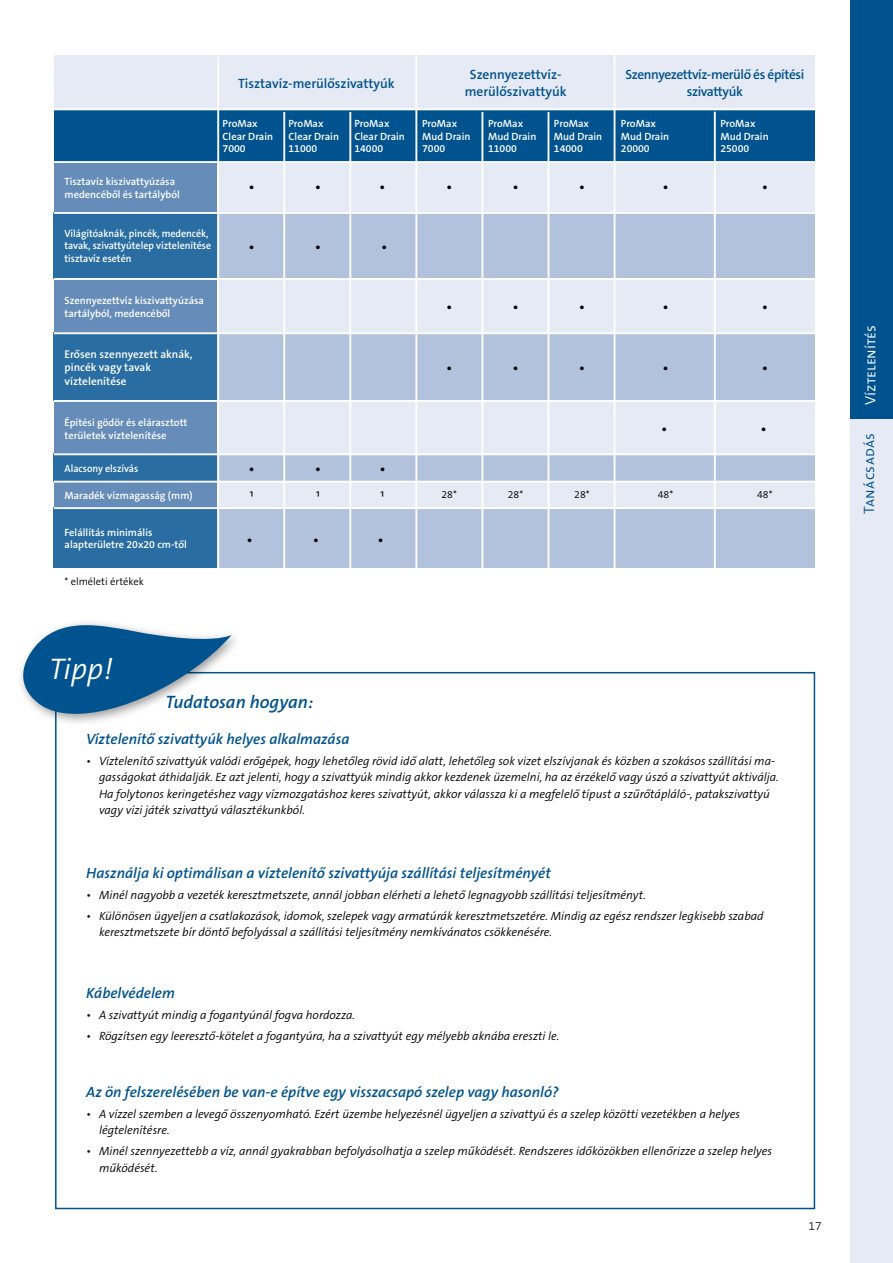
<style>
.page{position:relative;width:893px;height:1263px;background:#fff}
.page>*{position:absolute;margin:0;border:0;box-sizing:border-box;transform-origin:0 0}
.t1{font:italic 300 30px "The Sans B Plus W4";color:#fff}
.t2{font:18px "Hu Moda";color:#000}
.t3{font:italic 600 18px "The Sans B Plus W6";color:#00538e}
.t4{font:300 18px "The Sans B Plus W3";color:#000}
.t5{font:italic 600 15px "The Sans B Plus W6";color:#00538e}
.t6{font:15px "The Sans LP4 Se Lig";color:#fff}
.t7{font:15px "The Sans LP4 Se Lig";letter-spacing:.02em;color:#00538e}
.t8{font:600 13.5px/16.2px "The Sans B Plus W6";letter-spacing:-.005em;color:#00538e;text-align:center}
.t9{font:600 13.5px/16.2px "The Sans B Plus W6";letter-spacing:-.03em;color:#00538e;text-align:center}
.t10{font:12px/16.5px "The Sans LP4 Se Lig IT";color:#000}
.t11{font:300 12px "The Sans B Plus W3";color:#000}
.t12{font:600 11.25px/13.5px "The Sans B Plus W6";color:#fff}
.t13{font:600 10.5px/12.6px "The Sans B Plus W6";color:#fff}
.t14{font:600 10.5px/12.6px "The Sans B Plus W6";color:#fff;scale:.95 1}
.t15{font:300 10.5px "The Sans B Plus W4";color:#000}
</style>
<div class="page">
<div style="left:54px;top:507px;width:164px;height:61px;background:#296da2"></div>
<div style="left:54px;top:453px;width:164px;height:29px;background:#296da2"></div>
<div style="left:54px;top:332px;width:164px;height:69px;background:#296da2"></div>
<div style="left:54px;top:213px;width:164px;height:66px;background:#296da2"></div>
<div style="left:54px;top:162px;width:164px;height:51px;background:#668cb9"></div>
<div style="left:54px;top:279px;width:164px;height:54px;background:#668cb9"></div>
<div style="left:54px;top:401px;width:164px;height:53px;background:#668cb9"></div>
<div style="left:54px;top:482px;width:164px;height:25px;background:#668cb9"></div>
<div style="left:217px;top:454px;width:597px;height:29px;background:#b3c2dc"></div>
<div style="left:217px;top:508px;width:597px;height:60px;background:#b3c2dc"></div>
<div style="left:217px;top:334px;width:597px;height:66px;background:#b3c2dc"></div>
<div style="left:217px;top:279px;width:597px;height:54px;background:#e6eaf4"></div>
<div style="left:217px;top:401px;width:597px;height:53px;background:#e6eaf4"></div>
<div style="left:217px;top:482px;width:597px;height:26px;background:#e6eaf4"></div>
<div style="left:217px;top:213px;width:597px;height:66px;background:#b3c2dc"></div>
<div style="left:217px;top:162px;width:597px;height:51px;background:#e6eaf4"></div>
<div style="left:54px;top:55px;width:760px;height:54px;background:#e6eaf4"></div>
<div style="left:54px;top:109px;width:760px;height:53px;background:#00538e"></div>
<hr style="left:54px;top:212px;width:762px;height:2px;background:#fff">
<hr style="left:54px;top:278px;width:762px;height:2px;background:#fff">
<hr style="left:217px;top:48px;width:2px;height:525px;background:#fff">
<hr style="left:415px;top:48px;width:2px;height:525px;background:#fff">
<hr style="left:614px;top:48px;width:1px;height:525px;background:#fff">
<hr style="left:54px;top:161px;width:762px;height:2px;background:#fff">
<hr style="left:283px;top:112px;width:2px;height:461px;background:#fff">
<hr style="left:349px;top:112px;width:2px;height:461px;background:#fff">
<hr style="left:481px;top:112px;width:2px;height:461px;background:#fff">
<hr style="left:548px;top:112px;width:1px;height:461px;background:#fff">
<hr style="left:54px;top:332px;width:762px;height:2px;background:#fff">
<hr style="left:714px;top:112px;width:2px;height:461px;background:#fff">
<hr style="left:54px;top:400px;width:762px;height:2px;background:#fff">
<hr style="left:54px;top:453px;width:762px;height:2px;background:#fff">
<hr style="left:54px;top:481px;width:762px;height:2px;background:#fff">
<hr style="left:54px;top:507px;width:762px;height:2px;background:#fff">
<hr style="left:54px;top:108px;width:762px;height:2px;background:#fff">
<div style="left:850px;top:0;width:43px;height:419px;background:#00538e"></div>
<div style="left:850px;top:419px;width:43px;height:844px;background:#e6eaf4"></div>
<svg style="left:21px;top:622px;width:211px;height:104px"></svg>
<p class="t13" style="left:65px;top:175px;width:117px">Tisztavíz kiszivattyúzása medencéből és tartályból</p>
<p class="t14" style="left:65px;top:227px;width:156px">Világítóaknák, pincék, medencék, tavak, szivattyútelep víztelenítése tisztavíz esetén</p>
<p class="t13" style="left:65px;top:294px;width:141px">Szennyezettvíz kiszivattyúzása tartályból, medencéből</p>
<p class="t12" style="left:65px;top:347px;width:129px">Erősen szennyezett aknák, pincék vagy tavak víztelenítése</p>
<p class="t13" style="left:65px;top:416px;width:124px">Építési gödör és elárasztott területek víztelenítése</p>
<p class="t14" style="left:65px;top:462px;width:79px">Alacsony elszívás</p>
<p class="t13" style="left:65px;top:489px;width:130px">Maradék vízmagasság (mm)</p>
<p class="t13" style="left:65px;top:526px;width:124px">Felállítás minimális alapterületre 20x20 cm-től</p>
<p class="t15" style="left:65px;top:575px;width:81px">* elméleti értékek</p>
<p class="t8" style="left:238px;top:75px;width:158px">Tisztavíz-merülőszivattyúk</p>
<p class="t8" style="left:465px;top:67px;width:104px">Szennyezettvíz&shy;merülőszivattyúk</p>
<p class="t9" style="left:625px;top:67px;width:180px">Szennyezettvíz-merülő és építési szivattyúk</p>
<p class="t13" style="left:223px;top:117px;width:52px">ProMax<br>Clear Drain<br>7000</p>
<h2 class="t2" style="left:249px;top:178px;width:6px">•</h2>
<p class="t13" style="left:288px;top:117px;width:52px">ProMax<br>Clear Drain<br>11000</p>
<p class="t13" style="left:354px;top:117px;width:52px">ProMax<br>Clear Drain<br>14000</p>
<p class="t13" style="left:422px;top:117px;width:50px">ProMax<br>Mud Drain<br>7000</p>
<p class="t13" style="left:488px;top:117px;width:50px">ProMax<br>Mud Drain<br>11000</p>
<p class="t13" style="left:554px;top:117px;width:50px">ProMax<br>Mud Drain<br>14000</p>
<h2 class="t2" style="left:316px;top:178px;width:6px">•</h2>
<h2 class="t2" style="left:380px;top:178px;width:6px">•</h2>
<h2 class="t2" style="left:447px;top:178px;width:6px">•</h2>
<h2 class="t2" style="left:513px;top:178px;width:6px">•</h2>
<h2 class="t2" style="left:580px;top:178px;width:6px">•</h2>
<p class="t13" style="left:621px;top:117px;width:50px">ProMax<br>Mud Drain<br>20000</p>
<p class="t13" style="left:720px;top:117px;width:50px">ProMax<br>Mud Drain<br>25000</p>
<h2 class="t2" style="left:663px;top:178px;width:6px">•</h2>
<h2 class="t2" style="left:763px;top:178px;width:6px">•</h2>
<h2 class="t2" style="left:250px;top:237px;width:6px">•</h2>
<h2 class="t2" style="left:316px;top:237px;width:6px">•</h2>
<h2 class="t2" style="left:382px;top:237px;width:6px">•</h2>
<h2 class="t2" style="left:447px;top:297px;width:6px">•</h2>
<h2 class="t2" style="left:513px;top:297px;width:6px">•</h2>
<h2 class="t2" style="left:580px;top:297px;width:6px">•</h2>
<h2 class="t2" style="left:663px;top:297px;width:6px">•</h2>
<h2 class="t2" style="left:763px;top:297px;width:6px">•</h2>
<h2 class="t2" style="left:447px;top:358px;width:6px">•</h2>
<h2 class="t2" style="left:513px;top:358px;width:6px">•</h2>
<h2 class="t2" style="left:580px;top:358px;width:6px">•</h2>
<h2 class="t2" style="left:663px;top:358px;width:6px">•</h2>
<h2 class="t2" style="left:763px;top:358px;width:6px">•</h2>
<h2 class="t2" style="left:662px;top:420px;width:6px">•</h2>
<h2 class="t2" style="left:761px;top:420px;width:6px">•</h2>
<h2 class="t2" style="left:249px;top:459px;width:6px">•</h2>
<h2 class="t2" style="left:316px;top:459px;width:6px">•</h2>
<h2 class="t2" style="left:380px;top:459px;width:6px">•</h2>
<h2 class="t4" style="left:249px;top:486px;width:7px">¹</h2>
<h2 class="t4" style="left:315px;top:486px;width:7px">¹</h2>
<h2 class="t4" style="left:380px;top:486px;width:7px">¹</h2>
<p class="t15" style="left:441px;top:488px;width:17px">28*</p>
<p class="t15" style="left:508px;top:488px;width:17px">28*</p>
<p class="t15" style="left:574px;top:488px;width:17px">28*</p>
<p class="t15" style="left:658px;top:488px;width:17px">48*</p>
<p class="t15" style="left:757px;top:488px;width:17px">48*</p>
<h2 class="t2" style="left:248px;top:530px;width:6px">•</h2>
<h2 class="t2" style="left:314px;top:530px;width:6px">•</h2>
<h2 class="t2" style="left:378px;top:530px;width:6px">•</h2>
<h1 class="t1" style="left:49px;top:651px;width:65px">Tipp!</h1>
<h2 class="t3" style="left:166px;top:690px;width:149px">Tudatosan hogyan:</h2>
<p class="t5" style="left:86px;top:729px;width:265px">Víztelenítő szivattyúk helyes alkalmazása</p>
<p class="t10" style="left:99px;top:753px;width:681px;text-indent:-13px">• Víztelenítő szivattyúk valódi erőgépek, hogy lehetőleg rövid idő alatt, lehetőleg sok vizet elszívjanak és közben a szokásos szállítási ma&shy;gasságokat áthidalják. Ez azt jelenti, hogy a szivattyúk mindig akkor kezdenek üzemelni, ha az érzékelő vagy úszó a szivattyút aktiválja.<br>Ha folytonos keringetéshez vagy vízmozgatáshoz keres szivattyút, akkor válassza ki a megfelelő típust a szűrőtápláló-, patakszivattyú vagy vízi játék szivattyú választékunkból.</p>
<p class="t5" style="left:86px;top:863px;width:466px">Használja ki optimálisan a víztelenítő szivattyúja szállítási teljesítményét</p>
<p class="t10" style="left:86px;top:887px;width:561px">• Minél nagyobb a vezeték keresztmetszete, annál jobban elérheti a lehető legnagyobb szállítási teljesítményt.</p>
<p class="t10" style="left:99px;top:908px;width:666px;text-indent:-13px">• Különösen ügyeljen a csatlakozások, idomok, szelepek vagy armatúrák keresztmetszetére. Mindig az egész rendszer legkisebb szabad keresztmetszete bír döntő befolyással a szállítási teljesítmény nemkívánatos csökkenésére.</p>
<p class="t5" style="left:86px;top:983px;width:90px">Kábelvédelem</p>
<p class="t10" style="left:86px;top:1007px;width:270px">• A szivattyút mindig a fogantyúnál fogva hordozza.</p>
<p class="t10" style="left:86px;top:1028px;width:475px">• Rögzítsen egy leeresztő-kötelet a fogantyúra, ha a szivattyút egy mélyebb aknába ereszti le.</p>
<p class="t5" style="left:86px;top:1082px;width:474px">Az ön felszerelésében be van-e építve egy visszacsapó szelep vagy hasonló?</p>
<p class="t10" style="left:99px;top:1106px;width:643px;text-indent:-13px">• A vízzel szemben a levegő összenyomható. Ezért üzembe helyezésnél ügyeljen a szivattyú és a szelep közötti vezetékben a helyes légtelenítésre.</p>
<p class="t10" style="left:99px;top:1143px;width:674px;text-indent:-13px">• Minél szennyezettebb a víz, annál gyakrabban befolyásolhatja a szelep működését. Rendszeres időközökben ellenőrizze a szelep helyes működését.</p>
<p class="t11" style="left:809px;top:1218px;width:15px">17</p>
<p class="t6" style="left:861px;top:405px;width:81px;rotate:-90deg">Víztelenítés</p>
<p class="t7" style="left:860px;top:514px;width:82px;rotate:-90deg">Tanácsadás</p>
</div>
